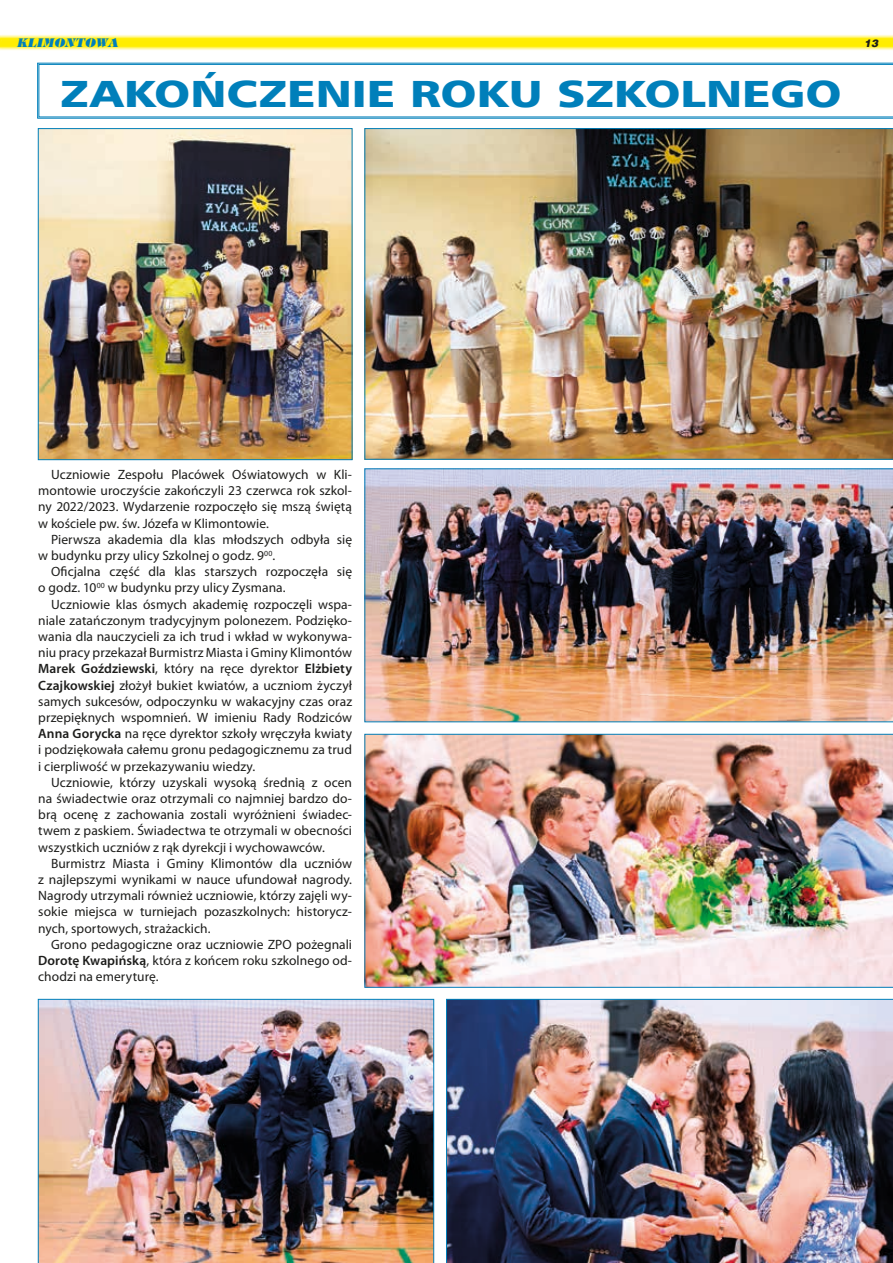
<style>
.page{position:relative;width:893px;height:1263px;background:#fff}
.page>*{position:absolute;margin:0;border:0;box-sizing:border-box;transform-origin:0 0}
.t1{font:36px "Humnst 777 Blk PL";color:#007fba;scale:1.25 1}
.t2{font:13.5px/16.2px "Myriad Pro";letter-spacing:.005em;color:#1d1d1b;text-align:justify}
.t3{font:italic 800 12px "Timpani";color:#007fba}
.t4{font:italic 900 10.5px "Switzerland";color:#1d1d1b}
.s1{font-weight:600}
</style>
<div class="page">
<svg style="left:0;top:35px;width:893px;height:15px;background:#fff13f"></svg>
<img style="left:40px;top:130px;width:310px;height:328px">
<div style="left:38px;top:128px;width:314px;height:332px;border:1px solid #007fba"></div>
<img style="left:365px;top:128px;width:528px;height:331px">
<svg style="left:37px;top:63px;width:856px;height:55px;background:#55a9d0"></svg>
<svg style="left:39px;top:64px;width:854px;height:53px"></svg>
<img style="left:38px;top:999px;width:396px;height:264px">
<img style="left:365px;top:469px;width:528px;height:253px">
<img style="left:365px;top:734px;width:528px;height:253px">
<img style="left:446px;top:999px;width:447px;height:264px">
<p class="t3" style="left:17px;top:35px;width:104px">KLIMONTOWA</p>
<p class="t4" style="left:864px;top:37px;width:16px">13</p>
<h1 class="t1" style="left:60px;top:69px;width:627px">ZAKOŃCZENIE ROKU SZKOLNEGO</h1>
<p class="t2" style="left:38px;top:466px;width:315px;text-indent:13px">Uczniowie Zespołu Placówek Oświatowych w Kli&shy;montowie uroczyście zakończyli 23 czerwca rok szkol&shy;ny 2022/2023. Wydarzenie rozpoczęło się mszą świętą w kościele pw. św. Józefa w Klimontowie.</p>
<p class="t2" style="left:38px;top:531px;width:315px;text-indent:13px">Pierwsza akademia dla klas młodszych odbyła się w budynku przy ulicy Szkolnej o godz. 9<sup>00</sup>.</p>
<p class="t2" style="left:38px;top:563px;width:315px;text-indent:13px">Oficjalna część dla klas starszych rozpoczęła się o godz. 10<sup>00</sup> w budynku przy ulicy Zysmana.</p>
<p class="t2" style="left:38px;top:596px;width:315px;text-indent:13px">Uczniowie klas ósmych akademię rozpoczęli wspa&shy;niale zatańczonym tradycyjnym polonezem. Podzięko&shy;wania dla nauczycieli za ich trud i wkład w wykonywa&shy;niu pracy przekazał Burmistrz Miasta i Gminy Klimontów <span class="s1">Marek Goździewski</span>, który na ręce dyrektor <span class="s1">Elżbiety Czajkowskiej</span> złożył bukiet kwiatów, a uczniom życzył samych sukcesów, odpoczynku w wakacyjny czas oraz przepięknych wspomnień. W imieniu Rady Rodziców <span class="s1">Anna Gorycka</span> na ręce dyrektor szkoły wręczyła kwiaty i podziękowała całemu gronu pedagogicznemu za trud i cierpliwość w przekazywaniu wiedzy.</p>
<p class="t2" style="left:38px;top:774px;width:315px;text-indent:13px">Uczniowie, którzy uzyskali wysoką średnią z ocen na świadectwie oraz otrzymali co najmniej bardzo do&shy;brą ocenę z zachowania zostali wyróżnieni świadec&shy;twem z paskiem. Świadectwa te otrzymali w obecności wszystkich uczniów z rąk dyrekcji i wychowawców.</p>
<p class="t2" style="left:38px;top:855px;width:315px;text-indent:13px">Burmistrz Miasta i Gminy Klimontów dla uczniów z najlepszymi wynikami w nauce ufundował nagrody.<br>Nagrody utrzymali również uczniowie, którzy zajęli wy&shy;sokie miejsca w turniejach pozaszkolnych: historycz&shy;nych, sportowych, strażackich.</p>
<p class="t2" style="left:38px;top:936px;width:315px;text-indent:13px">Grono pedagogiczne oraz uczniowie ZPO pożegnali <span class="s1">Dorotę Kwapińską</span>, która z końcem roku szkolnego od&shy;chodzi na emeryturę.</p>
</div>
